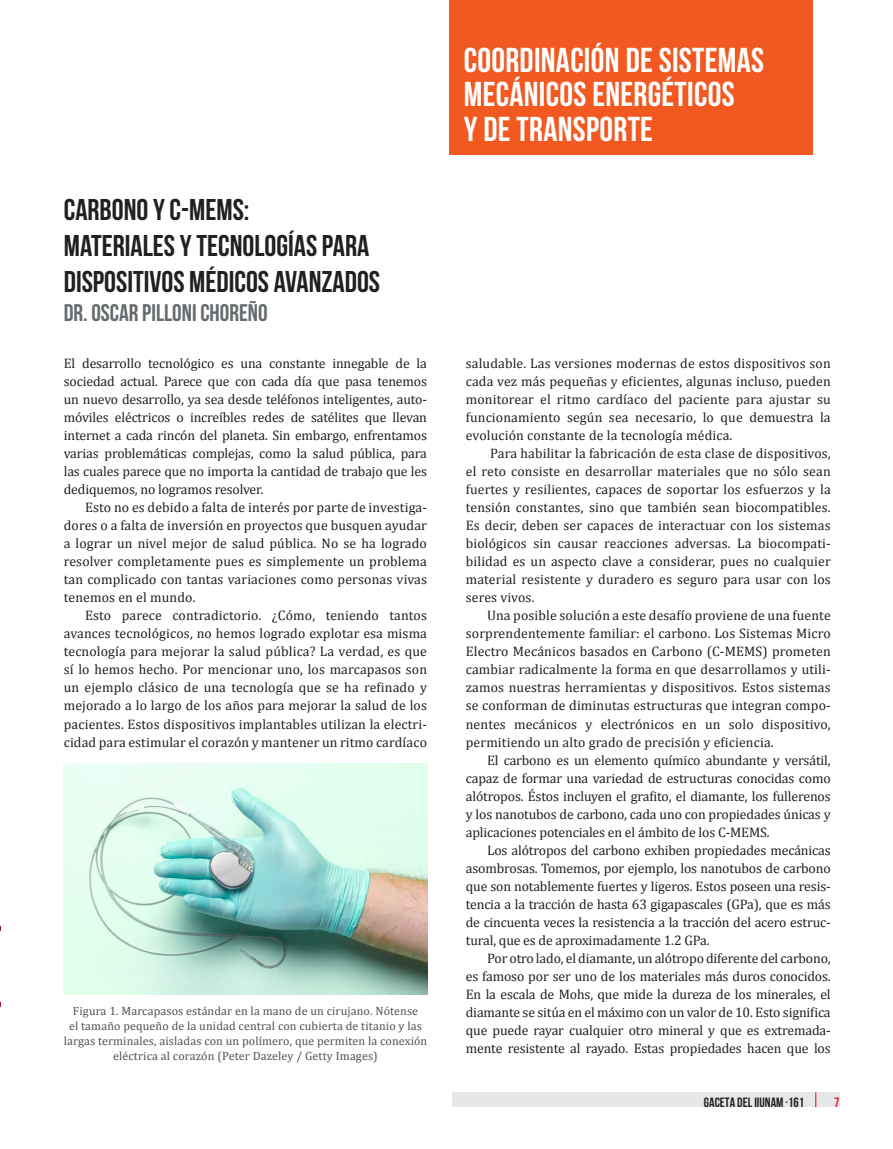
<style>
.page{position:relative;width:893px;height:1149px;background:#fff}
.page>*{position:absolute;margin:0;border:0;box-sizing:border-box;transform-origin:0 0}
.t1{font:700 34.5px/34.5px "Bebas Neue";letter-spacing:.01em;color:#fff}
.Titular{font:700 30px/36px "Bebas Neue";color:#231f20}
.Titular-2{font:700 24px "Bebas Neue";color:#656a6d}
.Cuerpo{font:13.8px/18px "Cambria";color:#231f20;text-align:justify}
.t2{font:700 13.5px "Bebas Neue";color:#231f20}
.t3{font:700 13.5px "Bebas Neue";color:#ee1d23}
.Piedeimagen{font:12px/15px "Cambria";letter-spacing:.01em;color:#4f5252;text-align:center}
</style>
<div class="page">
<div style="left:452px;top:1092px;width:388px;height:14px;background:#e6e7e9"></div>
<div style="left:450px;top:0;width:363px;height:154px;background:#f15921"></div>
<img style="left:0;top:925px;width:1px;height:83px">
<img style="left:64px;top:763px;width:363px;height:231px">
<p class="Titular" style="left:64px;top:191px;width:187px">CARBONO Y C-MEMS:</p>
<p class="Titular" style="left:64px;top:227px;width:318px">MATERIALES Y TECNOLOGÍAS PARA<br>DISPOSITIVOS MÉDICOS AVANZADOS</p>
<p class="Titular-2" style="left:64px;top:300px;width:205px">DR. OSCAR PILLONI CHOREÑO</p>
<p class="Cuerpo" style="left:64px;top:354px;width:365px">El desarrollo tecnológico es una constante innegable de la sociedad actual. Parece que con cada día que pasa tenemos un nuevo desarrollo, ya sea desde teléfonos inteligentes, auto&shy;móviles eléctricos o increíbles redes de satélites que llevan internet a cada rincón del planeta. Sin embargo, enfrentamos varias problemáticas complejas, como la salud pública, para las cuales parece que no importa la cantidad de trabajo que les dediquemos, no logramos resolver.</p>
<p class="Cuerpo" style="left:64px;top:498px;width:365px;text-indent:21px">Esto no es debido a falta de interés por parte de investiga&shy;dores o a falta de inversión en proyectos que busquen ayudar a lograr un nivel mejor de salud pública. No se ha logrado resolver completamente pues es simplemente un problema tan complicado con tantas variaciones como personas vivas tenemos en el mundo.</p>
<p class="Cuerpo" style="left:64px;top:606px;width:365px;text-indent:21px">Esto parece contradictorio. ¿Cómo, teniendo tantos avances tecnológicos, no hemos logrado explotar esa misma tecnología para mejorar la salud pública? La verdad, es que sí lo hemos hecho. Por mencionar uno, los marcapasos son un ejemplo clásico de una tecnología que se ha refinado y mejorado a lo largo de los años para mejorar la salud de los pacientes. Estos dispositivos implantables utilizan la electri&shy;cidad para estimular el corazón y mantener un ritmo cardíaco</p>
<p class="Piedeimagen" style="left:64px;top:1002px;width:365px">Figura 1. Marcapasos estándar en la mano de un cirujano. Nótense<br>el tamaño pequeño de la unidad central con cubierta de titanio y las largas terminales, aisladas con un polímero, que permiten la conexión eléctrica al corazón (Peter Dazeley / Getty Images)</p>
<p class="t1" style="left:464px;top:42px;width:302px">COORDINACIÓN DE SISTEMAS<br>MECÁNICOS ENERGÉTICOS</p>
<p class="t1" style="left:464px;top:111px;width:191px">Y DE TRANSPORTE</p>
<p class="Cuerpo" style="left:466px;top:354px;width:366px">saludable. Las versiones modernas de estos dispositivos son cada vez más pequeñas y eficientes, algunas incluso, pueden monitorear el ritmo cardíaco del paciente para ajustar su funcionamiento según sea necesario, lo que demuestra la evolución constante de la tecnología médica.</p>
<p class="Cuerpo" style="left:466px;top:444px;width:366px;text-indent:24px">Para habilitar la fabricación de esta clase de dispositivos, el reto consiste en desarrollar materiales que no sólo sean fuertes y resilientes, capaces de soportar los esfuerzos y la tensión constantes, sino que también sean biocompatibles.<br>Es decir, deben ser capaces de interactuar con los sistemas biológicos sin causar reacciones adversas. La biocompati&shy;bilidad es un aspecto clave a considerar, pues no cualquier material resistente y duradero es seguro para usar con los seres vivos.</p>
<p class="Cuerpo" style="left:466px;top:606px;width:366px;text-indent:21px">Una posible solución a este desafío proviene de una fuente sorprendentemente familiar: el carbono. Los Sistemas Micro Electro Mecánicos basados en Carbono (C-MEMS) prometen cambiar radicalmente la forma en que desarrollamos y utili&shy;zamos nuestras herramientas y dispositivos. Estos sistemas se conforman de diminutas estructuras que integran compo&shy;nentes mecánicos y electrónicos en un solo dispositivo, permitiendo un alto grado de precisión y eficiencia.</p>
<p class="Cuerpo" style="left:466px;top:750px;width:366px;text-indent:21px">El carbono es un elemento químico abundante y versátil, capaz de formar una variedad de estructuras conocidas como alótropos. Éstos incluyen el grafito, el diamante, los fullerenos y los nanotubos de carbono, cada uno con propiedades únicas y aplicaciones potenciales en el ámbito de los C-MEMS.</p>
<p class="Cuerpo" style="left:466px;top:840px;width:366px;text-indent:21px">Los alótropos del carbono exhiben propiedades mecánicas asombrosas. Tomemos, por ejemplo, los nanotubos de carbono que son notablemente fuertes y ligeros. Estos poseen una resis&shy;tencia a la tracción de hasta 63 gigapascales (GPa), que es más de cincuenta veces la resistencia a la tracción del acero estruc&shy;tural, que es de aproximadamente 1.2 GPa.</p>
<p class="Cuerpo" style="left:466px;top:948px;width:366px;text-indent:21px">Por otro lado, el diamante, un alótropo diferente del carbono, es famoso por ser uno de los materiales más duros conocidos.<br>En la escala de Mohs, que mide la dureza de los minerales, el diamante se sitúa en el máximo con un valor de 10. Esto significa que puede rayar cualquier otro mineral y que es extremada&shy;mente resistente al rayado. Estas propiedades hacen que los</p>
<p class="t2" style="left:704px;top:1094px;width:102px">GACETA DEL IIUNAM ·161</p>
<p class="t3" style="left:834px;top:1094px;width:7px">7</p>
</div>
